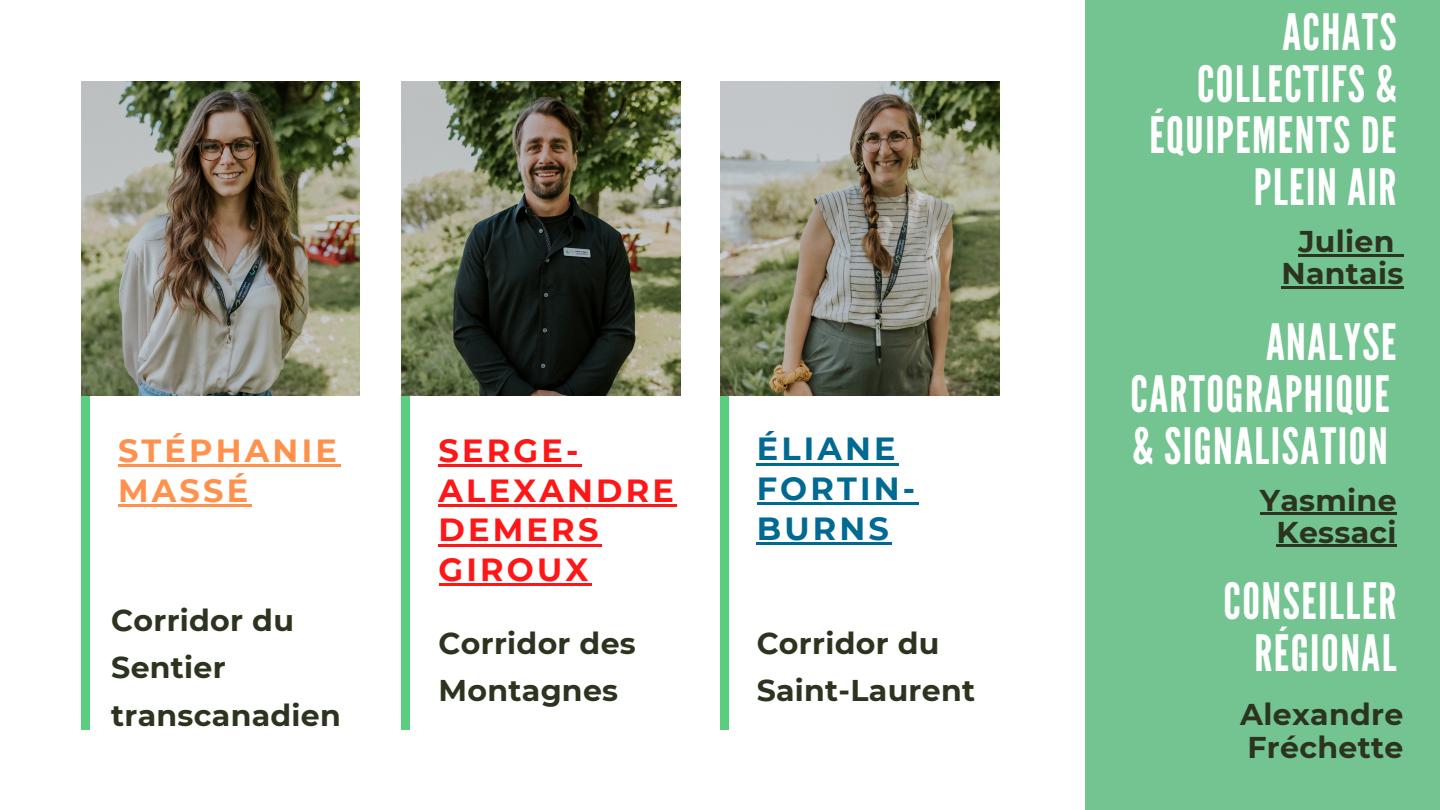
<style>
.page{position:relative;width:1440px;height:810px;background:#fff}
.page>*{position:absolute;margin:0;border:0;box-sizing:border-box;transform-origin:0 0}
.t1{font:50px/51.8px "League Gothic";letter-spacing:.03em;color:#fff;text-align:right}
.t2{font:700 32px/39.8px "Montserrat";letter-spacing:.1em;color:#ff1616}
.t3{font:700 32px/39.8px "Montserrat";letter-spacing:.1em;color:#016a92}
.t4{font:700 32px/39.8px "Montserrat";letter-spacing:.1em;color:#ff914d}
.t5{font:700 30px/47.2px "Montserrat";letter-spacing:.01em;color:#2c341f}
</style>
<div class="page">
<div style="left:81px;top:367px;width:8px;height:362px;background:#5acd81"></div>
<img style="left:81px;top:81px;width:279px;height:315px">
<div style="left:720px;top:367px;width:8px;height:362px;background:#5acd81"></div>
<img style="left:721px;top:81px;width:279px;height:315px">
<div style="left:402px;top:367px;width:8px;height:362px;background:#5acd81"></div>
<img style="left:402px;top:81px;width:279px;height:315px">
<div style="left:1086px;top:0;width:354px;height:810px;background:#74c491"></div>
<hr style="left:118px;top:464px;width:222px;height:3px;background:#ff914d">
<hr style="left:118px;top:504px;width:133px;height:3px;background:#ff914d">
<hr style="left:439px;top:464px;width:143px;height:3px;background:#ff1616">
<hr style="left:439px;top:504px;width:238px;height:3px;background:#ff1616">
<hr style="left:439px;top:544px;width:163px;height:3px;background:#ff1616">
<hr style="left:439px;top:583px;width:153px;height:3px;background:#ff1616">
<hr style="left:757px;top:463px;width:142px;height:3px;background:#016a92">
<hr style="left:757px;top:502px;width:161px;height:3px;background:#016a92">
<hr style="left:757px;top:542px;width:135px;height:3px;background:#016a92">
<hr style="left:1298px;top:254px;width:97px;height:3px;background:#2c341f">
<svg style="left:1395px;top:254px;width:9px;height:3px"></svg>
<hr style="left:1282px;top:286px;width:122px;height:3px;background:#2c341f">
<hr style="left:1260px;top:512px;width:137px;height:3px;background:#2c341f">
<hr style="left:1277px;top:544px;width:120px;height:3px;background:#2c341f">
<p class="t4" style="left:118px;top:430px;width:220px">STÉPHANIE<br>MASSÉ</p>
<p class="t5" style="left:111px;top:597px;width:231px">Corridor du<br>Sentier transcanadien</p>
<p class="t2" style="left:439px;top:430px;width:237px">SERGE-<br>ALEXANDRE<br>DEMERS<br>GIROUX</p>
<h2 class="t3" style="left:757px;top:429px;width:160px">ÉLIANE<br>FORTIN-<br>BURNS</h2>
<p class="t5" style="left:439px;top:619px;width:199px">Corridor des<br>Montagnes</p>
<p class="t5" style="left:757px;top:619px;width:220px">Corridor du<br>Saint-Laurent</p>
<p class="t1" style="left:1149px;top:7px;width:249px">ACHATS<br>COLLECTIFS &amp;<br>ÉQUIPEMENTS DE<br>PLEIN AIR</p>
<p class="t5" style="left:1298px;top:218px;width:98px">Julien</p>
<h2 class="t5" style="left:1282px;top:250px;width:123px">Nantais</h2>
<p class="t1" style="left:1131px;top:318px;width:268px;text-align:left;text-indent:136px">ANALYSE<br>CARTOGRAPHIQUE &amp; SIGNALISATION</p>
<p class="t5" style="left:1260px;top:476px;width:138px">Yasmine</p>
<p class="t5" style="left:1277px;top:509px;width:122px">Kessaci</p>
<h2 class="t1" style="left:1224px;top:576px;width:175px">CONSEILLER<br>RÉGIONAL</h2>
<h1 class="t5" style="left:1240px;top:698px;width:165px;line-height:32.2px">Alexandre<br>Fréchette</h1>
</div>
